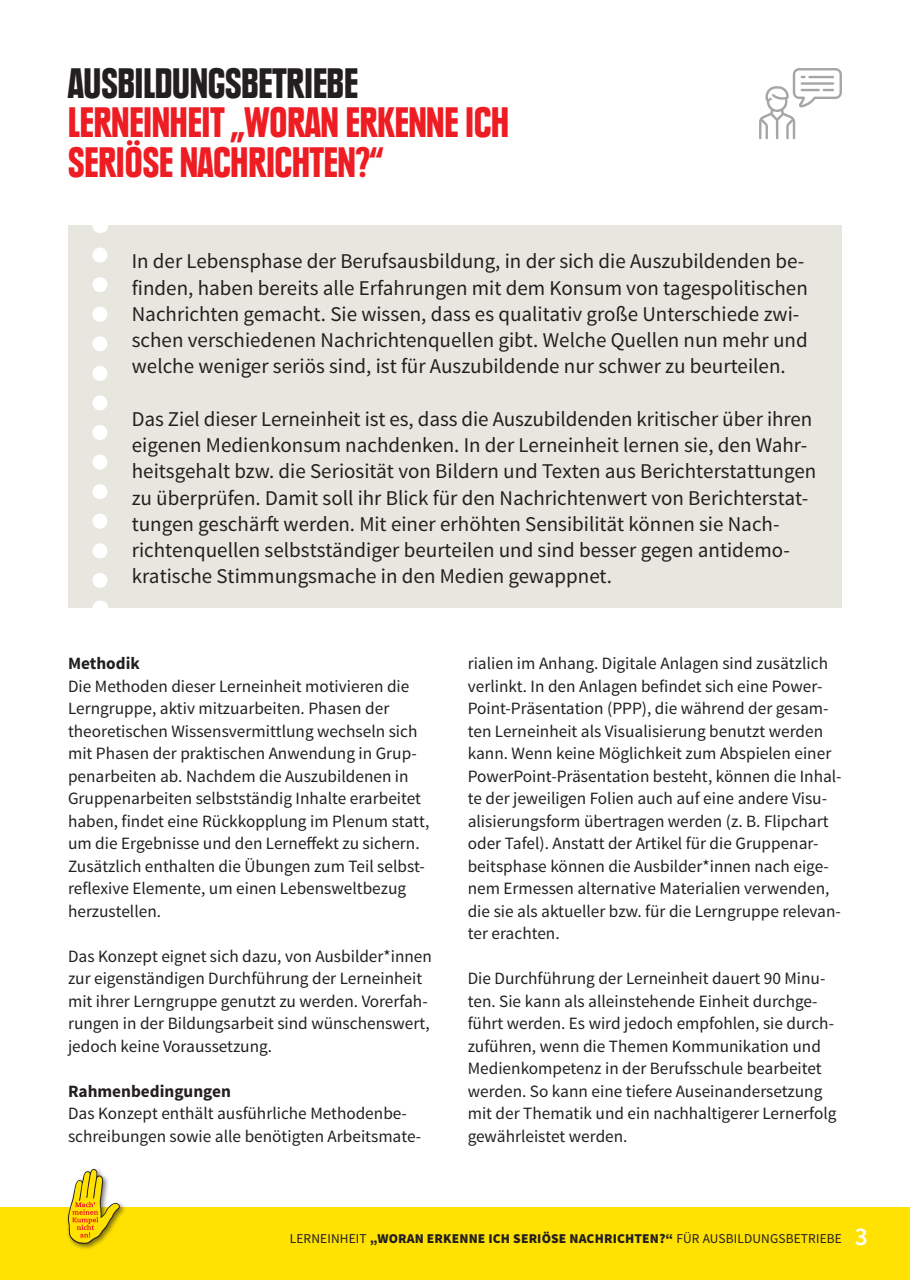
<style>
.page{position:relative;width:910px;height:1280px;background:#fff}
.page>*{position:absolute;margin:0;border:0;box-sizing:border-box;transform-origin:0 0}
.t1{font:900 condensed 42px/39.6px "Plak";color:#ee1d23}
.t2{font:900 condensed 42px "Plak";color:#231f20}
.t3{font:21px/26.2px "Source Sans Pro";color:#231f20}
.t4{font:17.25px/22.5px "Source Sans Pro";color:#231f20}
.t5{font:700 17.25px "Source Sans Pro";color:#231f20}
.t6{font:900 13.5px "Source Sans Pro";letter-spacing:.01em;color:#231f20}
.s1{font-weight:400}
.s2{font-weight:600;font-size:25.5px;color:#fff}
</style>
<div class="page">
<div style="left:0;top:1208px;width:9px;height:72px;background:#ffe201"></div>
<div style="left:9px;top:1208px;width:901px;height:72px;background:#ffe201"></div>
<div style="left:65px;top:1167px;width:62px;height:84px;background:#231f20;opacity:.6"></div>
<svg style="left:68px;top:1169px;width:52px;height:75px"></svg>
<div style="left:68px;top:226px;width:774px;height:382px;background:#e7e7df"></div>
<svg style="left:759px;top:68px;width:83px;height:71px"></svg>
<svg style="left:92px;top:255px;width:15px;height:333px"></svg>
<h1 class="t2" style="left:68px;top:58px;width:292px">AUSBILDUNGSBETRIEBE</h1>
<h1 class="t1" style="left:68px;top:103px;width:442px">LERNEINHEIT „WORAN ERKENNE ICH<br>SERIÖSE NACHRICHTEN?“</h1>
<p class="t3" style="left:132px;top:248px;width:678px">In der Lebensphase der Berufsausbildung, in der sich die Auszubildenden be&shy;finden, haben bereits alle Erfahrungen mit dem Konsum von tagespolitischen Nachrichten gemacht. Sie wissen, dass es qualitativ große Unterschiede zwi&shy;schen verschiedenen Nachrichtenquellen gibt. Welche Quellen nun mehr und welche weniger seriös sind, ist für Auszubildende nur schwer zu beurteilen.</p>
<p class="t3" style="left:132px;top:406px;width:686px">Das Ziel dieser Lerneinheit ist es, dass die Auszubildenden kritischer über ihren eigenen Medienkonsum nachdenken. In der Lerneinheit lernen sie, den Wahr&shy;heitsgehalt bzw. die Seriosität von Bildern und Texten aus Berichterstattungen zu überprüfen. Damit soll ihr Blick für den Nachrichtenwert von Berichterstat&shy;tungen geschärft werden. Mit einer erhöhten Sensibilität können sie Nach&shy;richtenquellen selbstständiger beurteilen und sind besser gegen antidemo&shy;kratische Stimmungsmache in den Medien gewappnet.</p>
<p class="t5" style="left:68px;top:652px;width:73px">Methodik</p>
<p class="t4" style="left:68px;top:675px;width:363px">Die Methoden dieser Lerneinheit motivieren die Lerngruppe, aktiv mitzuarbeiten. Phasen der theoretischen Wissensvermittlung wechseln sich mit Phasen der praktischen Anwendung in Grup&shy;penarbeiten ab. Nachdem die Auszubildenen in Gruppenarbeiten selbstständig Inhalte erarbeitet haben, findet eine Rückkopplung im Plenum statt, um die Ergebnisse und den Lerneffekt zu sichern.<br>Zusätzlich enthalten die Übungen zum Teil selbst&shy;reflexive Elemente, um einen Lebensweltbezug herzustellen.</p>
<p class="t4" style="left:68px;top:945px;width:365px">Das Konzept eignet sich dazu, von Ausbilder*innen zur eigenständigen Durchführung der Lerneinheit mit ihrer Lerngruppe genutzt zu werden. Vorerfah&shy;rungen in der Bildungsarbeit sind wünschenswert, jedoch keine Voraussetzung.</p>
<p class="t5" style="left:68px;top:1080px;width:164px">Rahmenbedingungen</p>
<p class="t4" style="left:68px;top:1102px;width:355px">Das Konzept enthält ausführliche Methodenbe&shy;schreibungen sowie alle benötigten Arbeitsmate-</p>
<p class="t4" style="left:468px;top:652px;width:375px">rialien im Anhang. Digitale Anlagen sind zusätzlich verlinkt. In den Anlagen befindet sich eine Power-Point-Präsentation (PPP), die während der gesam&shy;ten Lerneinheit als Visualisierung benutzt werden kann. Wenn keine Möglichkeit zum Abspielen einer PowerPoint-Präsentation besteht, können die Inhal&shy;te der jeweiligen Folien auch auf eine andere Visu&shy;alisierungsform übertragen werden (z. B. Flipchart oder Tafel). Anstatt der Artikel für die Gruppenar&shy;beitsphase können die Ausbilder*innen nach eige&shy;nem Ermessen alternative Materialien verwenden, die sie als aktueller bzw. für die Lerngruppe relevan&shy;ter erachten.</p>
<p class="t4" style="left:468px;top:967px;width:370px">Die Durchführung der Lerneinheit dauert 90 Minu&shy;ten. Sie kann als alleinstehende Einheit durchge&shy;führt werden. Es wird jedoch empfohlen, sie durch&shy;zuführen, wenn die Themen Kommunikation und Medienkompetenz in der Berufsschule bearbeitet werden. So kann eine tiefere Auseinandersetzung mit der Thematik und ein nachhaltigerer Lernerfolg gewährleistet werden.</p>
<p class="t6" style="left:290px;top:1230px;width:580px"><span class="s1">Lerneinheit</span> „WORAN ERKENNE ICH SERIÖSE NACHRICHTEN?“ <span class="s1">für Ausbildungsbetriebe</span> <span class="s2">3</span></p>
</div>
